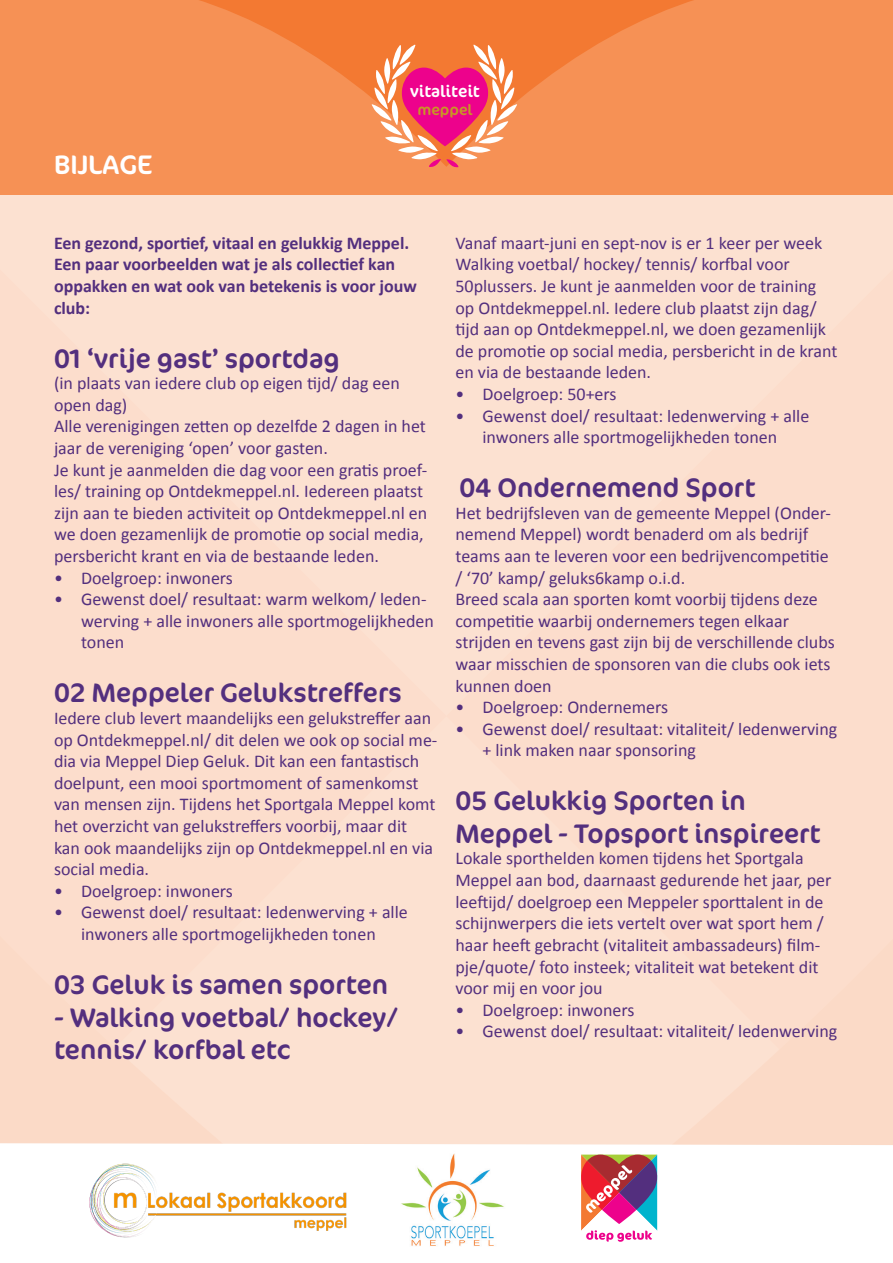
<style>
.page{position:relative;width:893px;height:1263px;background:#fff}
.page>*{position:absolute;margin:0;border:0;box-sizing:border-box;transform-origin:0 0}
.t1{font:27px/32.4px "Cocon";color:#532f7e}
.t2{font:27px "Cocon";color:#fff}
.t3{font:18px/21.6px "Calibri";color:#532f7e}
.t4{font:700 18px/21.6px "Calibri";color:#532f7e}
.t5{font:16.8px "Cocon";color:#fff}
.t6{font:15.3px "Cocon";color:#c89526}
</style>
<div class="page">
<svg style="left:0;top:0;width:893px;height:196px;background:#f58d4f"></svg>
<div style="left:446px;top:100px;width:447px;height:96px;background:#f69155"></div>
<div style="left:0;top:196px;width:893px;height:1029px;background:#fce1d1"></div>
<svg style="left:372px;top:44px;width:145px;height:124px;background:#f47574"></svg>
<div style="left:0;top:1143px;width:893px;height:82px;background:#fff"></div>
<img style="left:85px;top:1157px;width:267px;height:81px">
<img style="left:390px;top:1147px;width:124px;height:99px">
<div style="left:573px;top:1145px;width:95px;height:118px;background:#fff"></div>
<svg style="left:581px;top:1154px;width:76px;height:88px"></svg>
<p class="t2" style="left:54px;top:149px;width:100px">BIJLAGE</p>
<p class="t5" style="left:410px;top:81px;width:71px">vitaliteit</p>
<p class="t6" style="left:417px;top:101px;width:57px">meppel</p>
<p class="t4" style="left:54px;top:231px;width:357px">Een gezond, sportief, vitaal en gelukkig Meppel.</p>
<p class="t4" style="left:54px;top:253px;width:343px">Een paar voorbeelden wat je als collectief kan</p>
<p class="t4" style="left:54px;top:275px;width:364px">oppakken en wat ook van betekenis is voor jouw club:</p>
<p class="t1" style="left:54px;top:343px;width:287px">01 ‘vrije gast’ sportdag</p>
<p class="t3" style="left:54px;top:372px;width:347px">(in plaats van iedere club op eigen tijd/ dag een open dag)</p>
<p class="t3" style="left:54px;top:415px;width:373px">Alle verenigingen zetten op dezelfde 2 dagen in het jaar de vereniging ‘open’ voor gasten.</p>
<p class="t3" style="left:54px;top:458px;width:375px">Je kunt je aanmelden die dag voor een gratis proef&shy;les/ training op Ontdekmeppel.nl. Iedereen plaatst zijn aan te bieden activiteit op Ontdekmeppel.nl en we doen gezamenlijk de promotie op social media, persbericht krant en via de bestaande leden.</p>
<p class="t3" style="left:54px;top:566px;width:180px">• Doelgroep: inwoners</p>
<p class="t3" style="left:81px;top:588px;width:354px;text-indent:-27px">• Gewenst doel/ resultaat: warm welkom/ leden&shy;werving + alle inwoners alle sportmogelijkheden tonen</p>
<p class="t1" style="left:54px;top:677px;width:349px">02 Meppeler Gelukstreffers</p>
<p class="t3" style="left:54px;top:707px;width:385px">Iedere club levert maandelijks een gelukstreffer aan op Ontdekmeppel.nl/ dit delen we ook op social me&shy;dia via Meppel Diep Geluk. Dit kan een fantastisch doelpunt, een mooi sportmoment of samenkomst van mensen zijn. Tijdens het Sportgala Meppel komt het overzicht van gelukstreffers voorbij, maar dit kan ook maandelijks zijn op Ontdekmeppel.nl en via social media.</p>
<p class="t3" style="left:54px;top:880px;width:180px">• Doelgroep: inwoners</p>
<p class="t3" style="left:54px;top:901px;width:355px;text-align:center">• Gewenst doel/ resultaat: ledenwerving + alle inwoners alle sportmogelijkheden tonen</p>
<p class="t1" style="left:54px;top:969px;width:336px">03 Geluk is samen sporten</p>
<p class="t1" style="left:54px;top:1001px;width:346px">- Walking voetbal/ hockey/ tennis/ korfbal etc</p>
<p class="t3" style="left:455px;top:232px;width:383px">Vanaf maart-juni en sept-nov is er 1 keer per week Walking voetbal/ hockey/ tennis/ korfbal voor 50plussers. Je kunt je aanmelden voor de training op Ontdekmeppel.nl. Iedere club plaatst zijn dag/ tijd aan op Ontdekmeppel.nl, we doen gezamenlijk de promotie op social media, persbericht in de krant en via de bestaande leden.</p>
<p class="t3" style="left:455px;top:383px;width:163px">• Doelgroep: 50+ers</p>
<p class="t3" style="left:455px;top:404px;width:355px;text-align:center">• Gewenst doel/ resultaat: ledenwerving + alle inwoners alle sportmogelijkheden tonen</p>
<p class="t1" style="left:460px;top:472px;width:297px">04 Ondernemend Sport</p>
<p class="t3" style="left:455px;top:502px;width:377px">Het bedrijfsleven van de gemeente Meppel (Onder&shy;nemend Meppel) wordt benaderd om als bedrijf teams aan te leveren voor een bedrijvencompetitie / ‘70’ kamp/ geluks6kamp o.i.d.</p>
<p class="t3" style="left:455px;top:588px;width:381px">Breed scala aan sporten komt voorbij tijdens deze competitie waarbij ondernemers tegen elkaar strijden en tevens gast zijn bij de verschillende clubs waar misschien de sponsoren van die clubs ook iets kunnen doen</p>
<p class="t3" style="left:455px;top:696px;width:214px">• Doelgroep: Ondernemers</p>
<p class="t3" style="left:482px;top:718px;width:356px;text-indent:-27px">• Gewenst doel/ resultaat: vitaliteit/ ledenwerving + link maken naar sponsoring</p>
<p class="t1" style="left:455px;top:785px;width:367px">05 Gelukkig Sporten in<br>Meppel - Topsport inspireert</p>
<p class="t3" style="left:455px;top:847px;width:377px">Lokale sporthelden komen tijdens het Sportgala Meppel aan bod, daarnaast gedurende het jaar, per leeftijd/ doelgroep een Meppeler sporttalent in de schijnwerpers die iets vertelt over wat sport hem / haar heeft gebracht (vitaliteit ambassadeurs) film&shy;pje/quote/ foto insteek; vitaliteit wat betekent dit voor mij en voor jou</p>
<p class="t3" style="left:455px;top:998px;width:180px">• Doelgroep: inwoners</p>
<p class="t3" style="left:455px;top:1020px;width:383px">• Gewenst doel/ resultaat: vitaliteit/ ledenwerving</p>
</div>
